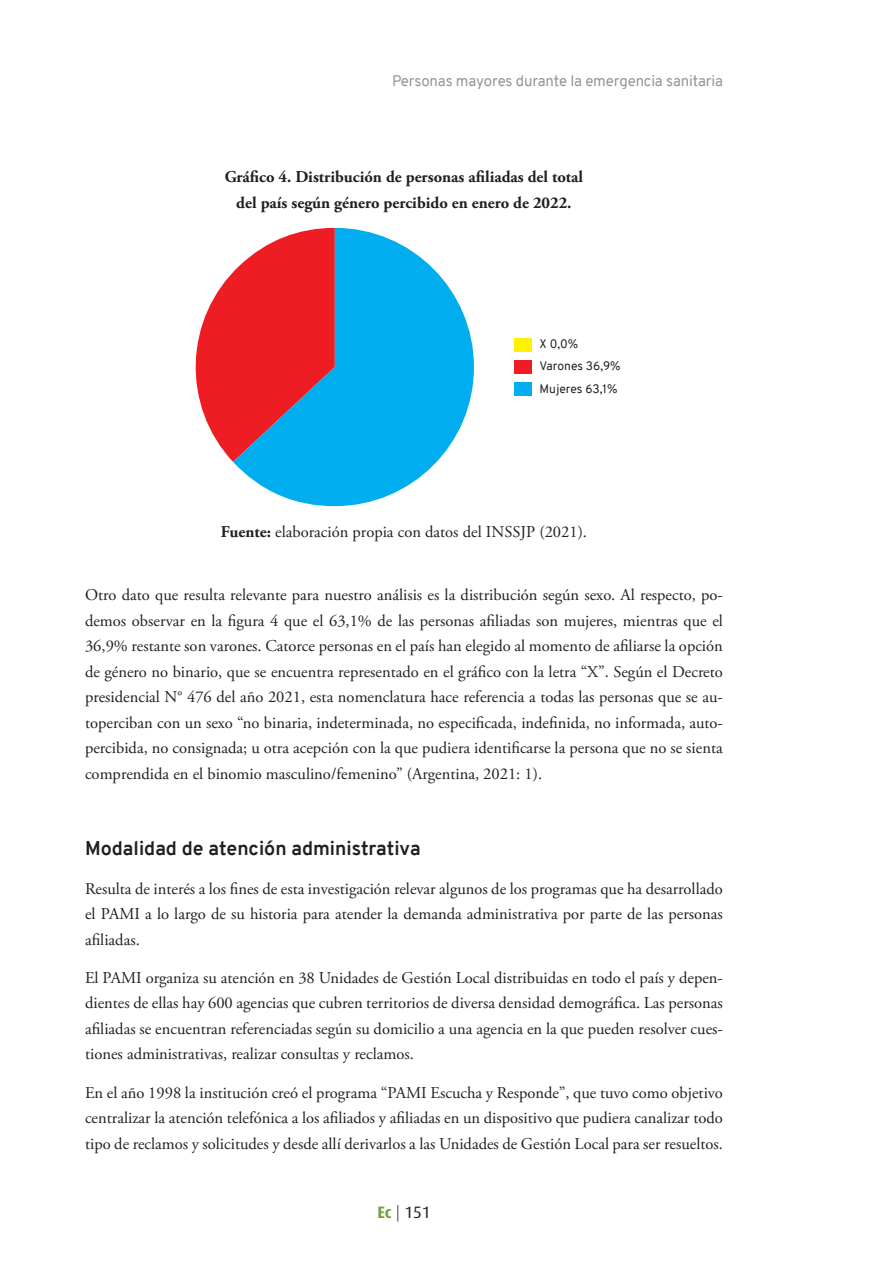
<style>
.page{position:relative;width:893px;height:1263px;background:#fff}
.page>*{position:absolute;margin:0;border:0;box-sizing:border-box;transform-origin:0 0}
.t1{font:700 19.5px "Overpass";color:#231f20}
.t2{font:16.5px/25.5px "Adobe Garamond Pro";color:#231f20;text-align:justify}
.t3{font:700 16.5px/25.5px "Adobe Garamond Pro";color:#231f20;text-align:center}
.t4{font:16.5px "Dax";color:#231f20}
.t5{font:15px "Overpass";letter-spacing:-.01em;color:#939598}
.t6{font:12px/22.4px "Overpass";color:#231f20}
.s1{font-weight:700}
.s2{font-weight:700;color:#72a13e}
.s3{font-weight:300}
</style>
<div class="page">
<div style="left:514px;top:338px;width:18px;height:13px;background:#fff101"></div>
<div style="left:514px;top:360px;width:18px;height:14px;background:#ee1d23"></div>
<div style="left:514px;top:383px;width:18px;height:13px;background:#00aeef"></div>
<svg style="left:195px;top:272px;width:38px;height:190px"></svg>
<svg style="left:233px;top:228px;width:241px;height:278px;fill:#00aeef"></svg>
<p class="t5" style="left:392px;top:71px;width:332px">Personas mayores durante la emergencia sanitaria</p>
<p class="t3" style="left:225px;top:164px;width:360px">Gráfico 4. Distribución de personas afiliadas del total del país según género percibido en enero de 2022.</p>
<p class="t6" style="left:540px;top:333px;width:83px">X 0,0%<br>Varones 36,9%<br>Mujeres 63,1%</p>
<p class="t2" style="left:221px;top:519px;width:368px"><span class="s1">Fuente:</span> elaboración propia con datos del INSSJP (2021).</p>
<p class="t2" style="left:85px;top:583px;width:639px">Otro dato que resulta relevante para nuestro análisis es la distribución según sexo. Al respecto, po&shy;demos observar en la figura 4 que el 63,1% de las personas afiliadas son mujeres, mientras que el 36,9% restante son varones. Catorce personas en el país han elegido al momento de afiliarse la opción de género no binario, que se encuentra representado en el gráfico con la letra “X”. Según el Decreto presidencial N° 476 del año 2021, esta nomenclatura hace referencia a todas las personas que se au&shy;toperciban con un sexo “no binaria, indeterminada, no especificada, indefinida, no informada, auto&shy;percibida, no consignada; u otra acepción con la que pudiera identificarse la persona que no se sienta comprendida en el binomio masculino/femenino” (Argentina, 2021: 1).</p>
<p class="t1" style="left:85px;top:835px;width:337px">Modalidad de atención administrativa</p>
<p class="t2" style="left:85px;top:876px;width:639px">Resulta de interés a los fines de esta investigación relevar algunos de los programas que ha desarrollado el PAMI a lo largo de su historia para atender la demanda administrativa por parte de las personas afiliadas.</p>
<p class="t2" style="left:85px;top:965px;width:639px">El PAMI organiza su atención en 38 Unidades de Gestión Local distribuidas en todo el país y depen&shy;dientes de ellas hay 600 agencias que cubren territorios de diversa densidad demográfica. Las personas afiliadas se encuentran referenciadas según su domicilio a una agencia en la que pueden resolver cues&shy;tiones administrativas, realizar consultas y reclamos.</p>
<p class="t2" style="left:85px;top:1080px;width:639px">En el año 1998 la institución creó el programa “PAMI Escucha y Responde”, que tuvo como objetivo centralizar la atención telefónica a los afiliados y afiliadas en un dispositivo que pudiera canalizar todo tipo de reclamos y solicitudes y desde allí derivarlos a las Unidades de Gestión Local para ser resueltos.</p>
<p class="t4" style="left:377px;top:1203px;width:55px"><span class="s2">Ec</span> <span class="s3">|</span> 151</p>
</div>
